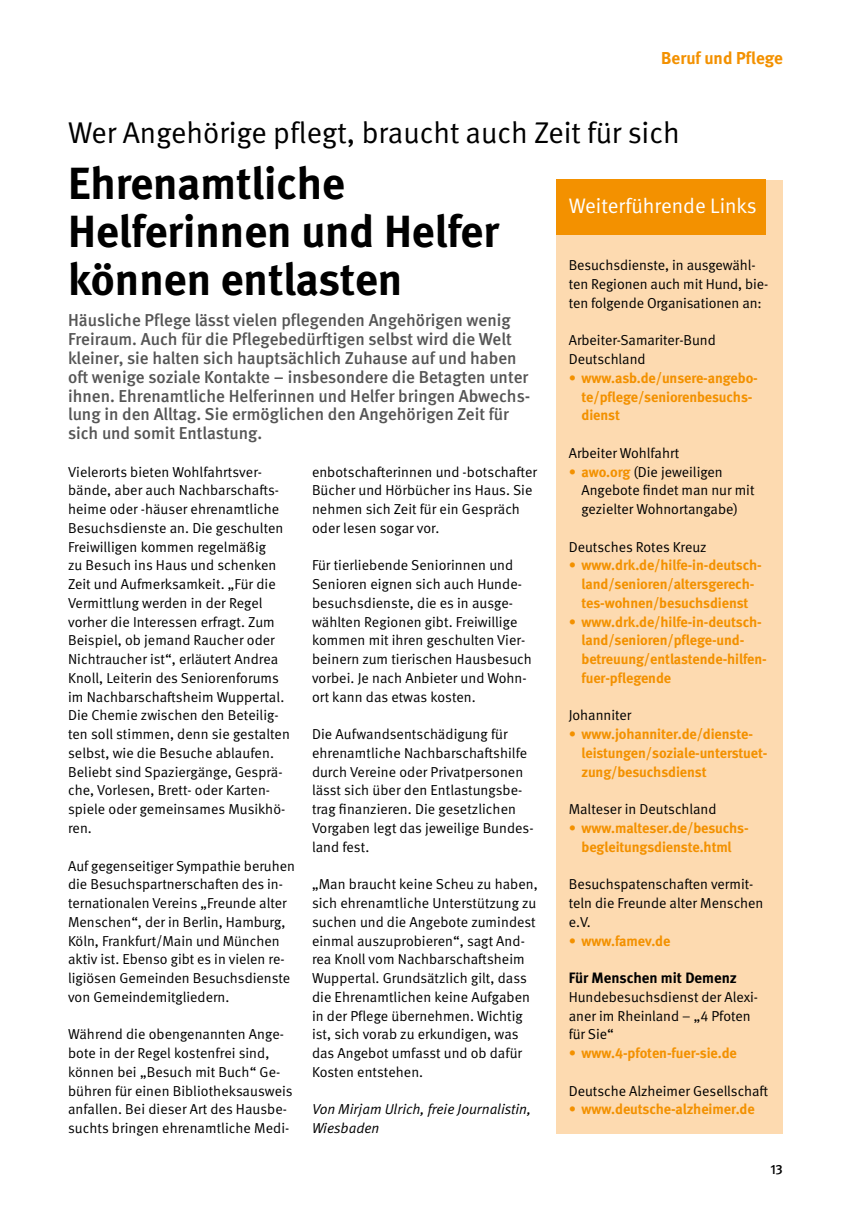
<style>
.page{position:relative;width:851px;height:1221px;background:#fff}
.page>*{position:absolute;margin:0;border:0;box-sizing:border-box;transform-origin:0 0}
._01_Überschriften_Ü_Artikel_1{font:700 45px/48px "DGUV Meta";color:#000}
._01_Überschriften_Ü_Artikel_1_klein{font:30px "DGUV Meta";color:#000}
._01_Überschriften_kasten_Ü-unterlegt{font:21px "DGUV Meta";color:#fff}
._01_Überschriften_12pt_Anleser{font:500 17.25px/18.8px "DGUV Meta";color:#565656}
.t1{font:700 17.25px "DGUV Meta";color:#f39100}
._01_Überschriften_ZwÜ1{font:700 15px "DGUV Meta";color:#000}
._01_Überschriften_Fließtext{font:14.4px/18.8px "DGUV Meta";letter-spacing:.005em;color:#000}
.t2{font:700 14.4px/18.8px "DGUV Meta";letter-spacing:-.005em;color:#f39100}
._01_Überschriften_Fließ_o_Abstand{font:14.4px/18.8px "DGUV Meta";color:#000}
.t3{font:italic 14.4px/18.8px "DGUV Meta";color:#000}
.t4{font:500 13.5px "DGUV Meta";color:#000}
.s1{font-weight:400}
.s2{color:#f39100}
.s3{font-weight:700;color:#f39100}
</style>
<div class="page">
<div style="left:556px;top:180px;width:226px;height:953px;background:#fddab0"></div>
<div style="left:556px;top:180px;width:209px;height:55px;background:#f39100"></div>
<p class="t1" style="left:661px;top:48px;width:123px">Beruf und Pflege</p>
<h2 class="_01_Überschriften_Ü_Artikel_1_klein" style="left:68px;top:115px;width:613px">Wer Angehörige pflegt, braucht auch Zeit für sich</h2>
<h2 class="_01_Überschriften_Ü_Artikel_1" style="left:68px;top:161px;width:432px">Ehrenamtliche<br>Helferinnen und Helfer können entlasten</h2>
<p class="_01_Überschriften_12pt_Anleser" style="left:68px;top:312px;width:463px">Häusliche Pflege lässt vielen pflegenden Angehörigen wenig Freiraum. Auch für die Pflegebedürftigen selbst wird die Welt kleiner, sie halten sich hauptsächlich Zuhause auf und haben oft wenige soziale Kontakte – insbesondere die Betagten unter ihnen. Ehrenamtliche Helferinnen und Helfer bringen Abwechs&shy;lung in den Alltag. Sie ermöglichen den Angehörigen Zeit für sich und somit Entlastung.</p>
<p class="_01_Überschriften_Fließtext" style="left:68px;top:462px;width:223px">Vielerorts bieten Wohlfahrtsver&shy;bände, aber auch Nachbarschafts&shy;heime oder -häuser ehrenamtliche Besuchsdienste an. Die geschulten Freiwilligen kommen regelmäßig<br>zu Besuch ins Haus und schenken Zeit und Aufmerksamkeit. „Für die Vermittlung werden in der Regel vorher die Interessen erfragt. Zum Beispiel, ob jemand Raucher oder Nichtraucher ist“, erläutert Andrea Knoll, Leiterin des Seniorenforums im Nachbarschaftsheim Wuppertal.<br>Die Chemie zwischen den Beteilig&shy;ten soll stimmen, denn sie gestalten selbst, wie die Besuche ablaufen.<br>Beliebt sind Spaziergänge, Gesprä&shy;che, Vorlesen, Brett- oder Karten&shy;spiele oder gemeinsames Musikhö&shy;ren.</p>
<p class="_01_Überschriften_Fließtext" style="left:68px;top:856px;width:228px">Auf gegenseitiger Sympathie beruhen die Besuchspartnerschaften des in&shy;ternationalen Vereins „Freunde alter Menschen“, der in Berlin, Hamburg, Köln, Frankfurt/Main und München aktiv ist. Ebenso gibt es in vielen re&shy;ligiösen Gemeinden Besuchsdienste von Gemeindemitgliedern.</p>
<p class="_01_Überschriften_Fließtext" style="left:68px;top:1025px;width:226px">Während die obengenannten Ange&shy;bote in der Regel kostenfrei sind, können bei „Besuch mit Buch“ Ge&shy;bühren für einen Bibliotheksausweis anfallen. Bei dieser Art des Hausbe&shy;suchts bringen ehrenamtliche Medi-</p>
<h3 class="_01_Überschriften_kasten_Ü-unterlegt" style="left:568px;top:193px;width:189px">Weiterführende Links</h3>
<p class="_01_Überschriften_Fließtext" style="left:568px;top:256px;width:201px">Besuchsdienste, in ausgewähl&shy;ten Regionen auch mit Hund, bie&shy;ten folgende Organisationen an:</p>
<p class="_01_Überschriften_Fließ_o_Abstand" style="left:568px;top:331px;width:148px">Arbeiter-Samariter-Bund<br>Deutschland</p>
<p class="t2" style="left:581px;top:369px;width:178px;text-indent:-13px"><span class="s1">•</span> www.asb.de/unsere-angebo&shy;te/pflege/seniorenbesuchs&shy;dienst</p>
<p class="_01_Überschriften_Fließ_o_Abstand" style="left:568px;top:444px;width:112px">Arbeiter Wohlfahrt</p>
<p class="_01_Überschriften_Fließtext" style="left:581px;top:462px;width:174px;text-indent:-13px"><span class="s2">•</span> <span class="s3">awo.org</span> (Die jeweiligen<br>Angebote findet man nur mit gezielter Wohnortangabe)</p>
<p class="_01_Überschriften_Fließ_o_Abstand" style="left:568px;top:537px;width:139px">Deutsches Rotes Kreuz</p>
<p class="t2" style="left:568px;top:556px;width:194px;text-align:center"><span class="s1">•</span> www.drk.de/hilfe-in-deutsch&shy;land/senioren/altersgerech&shy;tes-wohnen/besuchsdienst</p>
<p class="t2" style="left:581px;top:612px;width:187px;text-indent:-13px"><span class="s1">•</span> www.drk.de/hilfe-in-deutsch&shy;land/senioren/pflege-und&shy;betreuung/entlastende-hilfen&shy;fuer-pflegende</p>
<p class="_01_Überschriften_Fließ_o_Abstand" style="left:568px;top:706px;width:64px">Johanniter</p>
<p class="t2" style="left:581px;top:725px;width:187px;text-indent:-13px"><span class="s1">•</span> www.johanniter.de/dienste&shy;leistungen/soziale-unterstuet&shy;zung/besuchsdienst</p>
<p class="_01_Überschriften_Fließ_o_Abstand" style="left:568px;top:800px;width:149px">Malteser in Deutschland</p>
<p class="t2" style="left:568px;top:819px;width:181px;text-align:center"><span class="s1">•</span> www.malteser.de/besuchs&shy;begleitungsdienste.html</p>
<p class="_01_Überschriften_Fließ_o_Abstand" style="left:568px;top:875px;width:196px">Besuchspatenschaften vermit&shy;teln die Freunde alter Menschen e.V.</p>
<p class="t2" style="left:568px;top:931px;width:103px"><span class="s1">•</span> www.famev.de</p>
<h3 class="_01_Überschriften_ZwÜ1" style="left:568px;top:968px;width:170px">Für Menschen mit Demenz</h3>
<p class="_01_Überschriften_Fließ_o_Abstand" style="left:568px;top:987px;width:191px">Hundebesuchsdienst der Alexi&shy;aner im Rheinland – „4 Pfoten für Sie“</p>
<p class="t2" style="left:568px;top:1044px;width:169px"><span class="s1">•</span> www.4-pfoten-fuer-sie.de</p>
<p class="_01_Überschriften_Fließ_o_Abstand" style="left:568px;top:1081px;width:201px">Deutsche Alzheimer Gesellschaft</p>
<p class="t2" style="left:568px;top:1100px;width:187px"><span class="s1">•</span> www.deutsche-alzheimer.de</p>
<p class="_01_Überschriften_Fließtext" style="left:312px;top:462px;width:226px">enbotschafterinnen und -botschafter<br>Bücher und Hörbücher ins Haus. Sie nehmen sich Zeit für ein Gespräch oder lesen sogar vor.</p>
<p class="_01_Überschriften_Fließtext" style="left:312px;top:556px;width:221px">Für tierliebende Seniorinnen und Senioren eignen sich auch Hunde&shy;besuchsdienste, die es in ausge&shy;wählten Regionen gibt. Freiwillige kommen mit ihren geschulten Vier&shy;beinern zum tierischen Hausbesuch vorbei. Je nach Anbieter und Wohn&shy;ort kann das etwas kosten.</p>
<p class="_01_Überschriften_Fließtext" style="left:312px;top:725px;width:223px">Die Aufwandsentschädigung für ehrenamtliche Nachbarschaftshilfe durch Vereine oder Privatpersonen lässt sich über den Entlastungsbe&shy;trag finanzieren. Die gesetzlichen<br>Vorgaben legt das jeweilige Bundes&shy;land fest.</p>
<p class="_01_Überschriften_Fließtext" style="left:312px;top:875px;width:227px">„Man braucht keine Scheu zu haben, sich ehrenamtliche Unterstützung zu suchen und die Angebote zumindest einmal auszuprobieren“, sagt And&shy;rea Knoll vom Nachbarschaftsheim Wuppertal. Grundsätzlich gilt, dass die Ehrenamtlichen keine Aufgaben in der Pflege übernehmen. Wichtig ist, sich vorab zu erkundigen, was das Angebot umfasst und ob dafür Kosten entstehen.</p>
<p class="t3" style="left:312px;top:1100px;width:221px">Von Mirjam Ulrich, freie Journalistin,<br>Wiesbaden</p>
<p class="t4" style="left:770px;top:1161px;width:14px">13</p>
</div>
